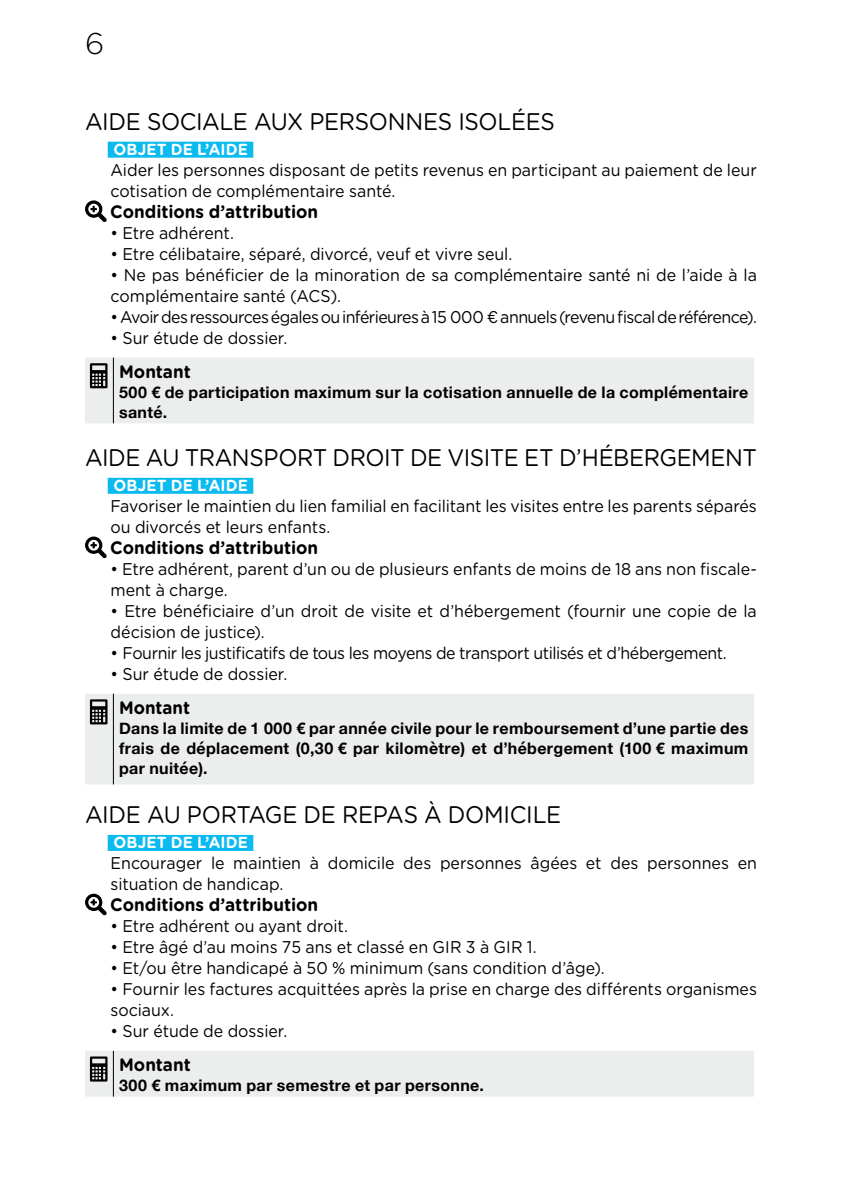
<style>
.page{position:relative;width:842px;height:1191px;background:#fff}
.page>*{position:absolute;margin:0;border:0;box-sizing:border-box;transform-origin:0 0}
.t1{font:300 30px "Gotham Rounded";color:#000}
.t2{font:24px "Gotham Rounded";letter-spacing:-.02em;color:#000;scale:.94 1}
.t3{font:700 18px "Gotham Rounded";color:#000;scale:.95 1}
.t4{font:700 18px "Gotham Rounded";color:#000;scale:.94 1}
.t5{font:17px/21px "Gotham Rounded";letter-spacing:-.005em;color:#000;scale:.94 1}
.t6{font:17px "Gotham Rounded";letter-spacing:-.035em;color:#000;scale:.94 1}
.t7{font:17px "Gotham Rounded";letter-spacing:-.025em;color:#000;scale:.94 1}
.t8{font:700 16px/20px "Helvetica Neue";letter-spacing:.025em;color:#000}
.t9{font:700 16px "Gotham Rounded";letter-spacing:.01em;color:#fff;scale:.95 1}
</style>
<div class="page">
<div style="left:108px;top:142px;width:145px;height:16px;background:#0bbbef"></div>
<div style="left:108px;top:478px;width:145px;height:16px;background:#0bbbef"></div>
<div style="left:108px;top:835px;width:145px;height:16px;background:#0bbbef"></div>
<svg style="left:85px;top:200px;width:22px;height:22px"></svg>
<div style="left:85px;top:357px;width:669px;height:66px;background:#ebeeec"></div>
<hr style="left:113px;top:357px;width:1px;height:66px;background:#000">
<svg style="left:90px;top:363px;width:18px;height:25px"></svg>
<svg style="left:85px;top:536px;width:22px;height:22px"></svg>
<div style="left:85px;top:693px;width:669px;height:91px;background:#ebeeec"></div>
<hr style="left:113px;top:693px;width:1px;height:91px;background:#000">
<svg style="left:90px;top:699px;width:18px;height:25px"></svg>
<svg style="left:85px;top:893px;width:22px;height:22px"></svg>
<div style="left:85px;top:1050px;width:669px;height:46px;background:#ebeeec"></div>
<h1 class="t1" style="left:85px;top:23px;width:21px">6</h1>
<h2 class="t2" style="left:85px;top:105px;width:501px">AIDE SOCIALE AUX PERSONNES ISOLÉES</h2>
<p class="t9" style="left:113px;top:137px;width:143px">OBJET DE L’AIDE</p>
<p class="t5" style="left:111px;top:159px;width:689px">Aider les personnes disposant de petits revenus en participant au paiement de leur cotisation de complémentaire santé.</p>
<p class="t3" style="left:110px;top:198px;width:220px">Conditions d’attribution</p>
<p class="t5" style="left:111px;top:222px;width:133px">• Etre adhérent.</p>
<p class="t5" style="left:111px;top:243px;width:429px">• Etre célibataire, séparé, divorcé, veuf et vivre seul.</p>
<p class="t5" style="left:111px;top:264px;width:689px">• Ne pas bénéficier de la minoration de sa complémentaire santé ni de l’aide à la complémentaire santé (ACS).</p>
<p class="t6" style="left:111px;top:305px;width:689px">• Avoir des ressources égales ou inférieures à 15 000 € annuels (revenu fiscal de référence).</p>
<p class="t5" style="left:111px;top:326px;width:189px">• Sur étude de dossier.</p>
<p class="t3" style="left:119px;top:358px;width:77px">Montant</p>
<p class="t8" style="left:119px;top:382px;width:631px">500 € de participation maximum sur la cotisation annuelle de la complémentaire santé.</p>
<h2 class="t2" style="left:85px;top:441px;width:716px">AIDE AU TRANSPORT DROIT DE VISITE ET D’HÉBERGEMENT</h2>
<p class="t9" style="left:113px;top:473px;width:143px">OBJET DE L’AIDE</p>
<p class="t5" style="left:111px;top:495px;width:689px">Favoriser le maintien du lien familial en facilitant les visites entre les parents séparés ou divorcés et leurs enfants.</p>
<p class="t3" style="left:110px;top:534px;width:220px">Conditions d’attribution</p>
<p class="t5" style="left:111px;top:558px;width:689px">• Etre adhérent, parent d’un ou de plusieurs enfants de moins de 18 ans non fiscale&shy;ment à charge.</p>
<p class="t5" style="left:111px;top:600px;width:689px">• Etre bénéficiaire d’un droit de visite et d’hébergement (fournir une copie de la décision de justice).</p>
<p class="t7" style="left:111px;top:641px;width:657px">• Fournir les justificatifs de tous les moyens de transport utilisés et d’hébergement.</p>
<p class="t5" style="left:111px;top:663px;width:189px">• Sur étude de dossier.</p>
<p class="t4" style="left:119px;top:694px;width:77px">Montant</p>
<p class="t8" style="left:119px;top:718px;width:631px;text-align:justify">Dans la limite de 1 000 € par année civile pour le remboursement d’une partie des frais de déplacement (0,30 € par kilomètre) et d’hébergement (100 € maximum par nuitée).</p>
<h2 class="t2" style="left:85px;top:798px;width:508px">AIDE AU PORTAGE DE REPAS À DOMICILE</h2>
<p class="t9" style="left:113px;top:830px;width:143px">OBJET DE L’AIDE</p>
<p class="t5" style="left:111px;top:852px;width:689px">Encourager le maintien à domicile des personnes âgées et des personnes en situation de handicap.</p>
<p class="t3" style="left:110px;top:891px;width:220px">Conditions d’attribution</p>
<p class="t5" style="left:111px;top:915px;width:254px">• Etre adhérent ou ayant droit.</p>
<p class="t5" style="left:111px;top:936px;width:455px">• Etre âgé d’au moins 75 ans et classé en GIR 3 à GIR 1.</p>
<p class="t5" style="left:111px;top:957px;width:527px">• Et/ou être handicapé à 50 % minimum (sans condition d’âge).</p>
<p class="t5" style="left:111px;top:978px;width:689px">• Fournir les factures acquittées après la prise en charge des différents organismes sociaux.</p>
<p class="t5" style="left:111px;top:1019px;width:189px">• Sur étude de dossier.</p>
<p class="t3" style="left:119px;top:1051px;width:77px">Montant</p>
<p class="t8" style="left:119px;top:1075px;width:366px">300 € maximum par semestre et par personne.</p>
</div>
